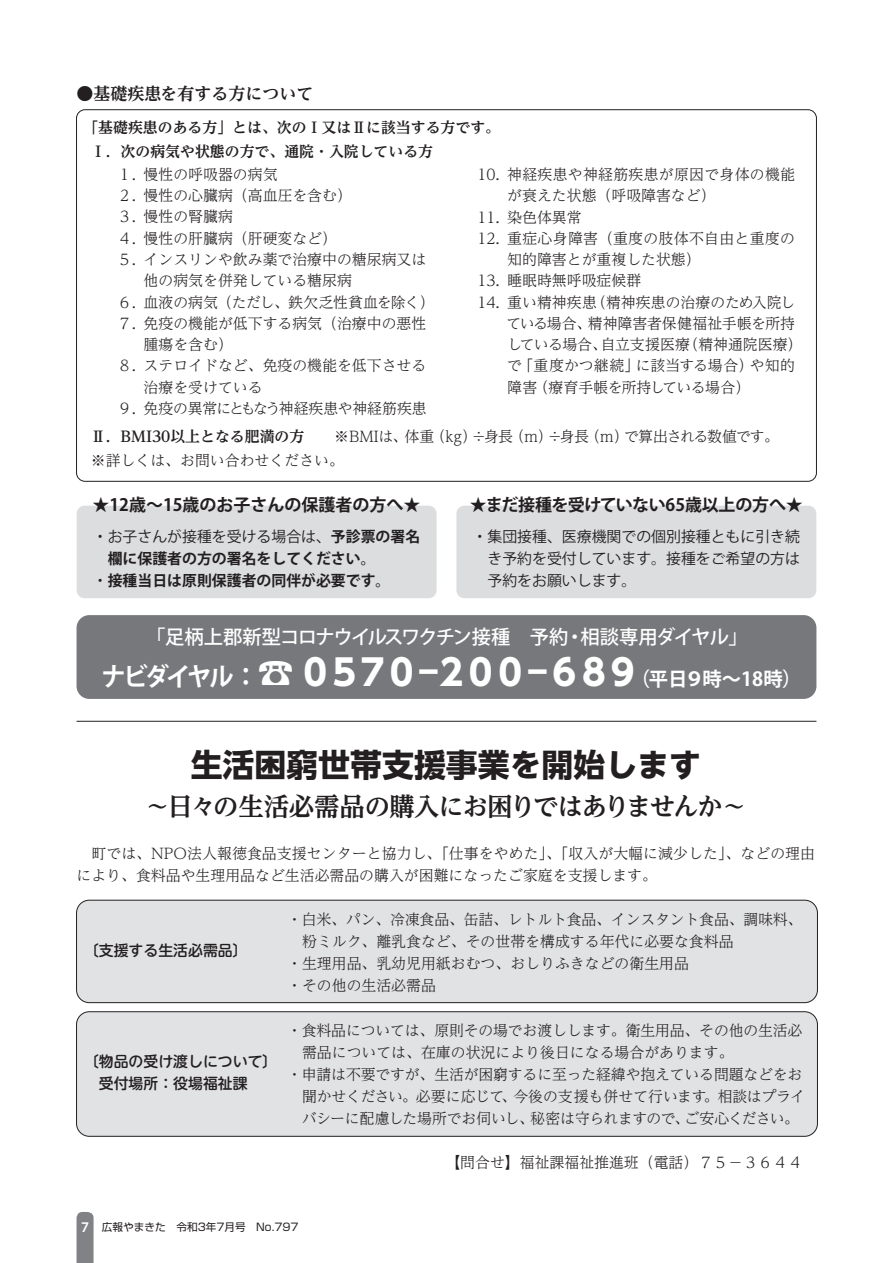
<style>
.page{position:relative;width:893px;height:1263px;background:#fff}
.page>*{position:absolute;margin:0;border:0;box-sizing:border-box;transform-origin:0 0}
.t1{font:700 35.7px "UD Shin Go Pr 6 N";letter-spacing:-.185em;color:#fff}
.t2{font:700 31.95px "UD Shin Go NT Pro";color:#231f20}
.t3{font:700 25.5px "UD Reimin Pr 6 N";letter-spacing:-.04em;color:#231f20}
.t4{font:500 19.35px "Koz Go Pr 6 N";letter-spacing:-.06em;color:#fff}
.t5{font:700 16.95px "Koz Go Pr 6 N";color:#231f20}
.t6{font:700 16.95px "Koz Go Pr 6 N";letter-spacing:-.02em;color:#231f20}
.t7{font:700 16.95px "UD Reimin Pr 6 N";color:#231f20}
.t8{font:300 14.85px/22px "UD Reimin Pr 6 N";color:#231f20}
.t9{font:14.85px/22px "Koz Go Pro";color:#231f20;text-align:justify}
.t10{font:300 14.85px "UD Reimin Pr 6 N";letter-spacing:-.03em;color:#231f20}
.t11{font:700 14.85px/23.4px "UD Reimin Pr 6 N";color:#231f20}
.t12{font:300 14.85px "UD Reimin Pr 6 N";letter-spacing:.02em;color:#231f20}
.t13{font:700 14.85px "Koz Go Pro";color:#231f20}
.t14{font:500 14.85px/22px "UD Shin M Go Pr 6 N";color:#231f20}
.t15{font:300 14.85px "UD Reimin Pr 6 N";letter-spacing:-.02em;color:#231f20}
.t16{font:10.65px "Shin Go Pr 6 N";color:#231f20}
.s1{font-weight:700}
.s2{font-weight:400}
.s3{font-family:"Koz Go Pr 6 N";font-size:25.5px}
.s4{font-family:"Koz Go Pr 6 N"}
.s5{font-family:"Koz Go Pr 6 N";font-size:19.35px}
.s6{font-family:"Myriad Pro";font-weight:600;font-size:14.85px;color:#fff}
</style>
<div class="page">
<div style="left:77px;top:900px;width:740px;height:103px;background:#e1e2e4;border-radius:13px"></div>
<div style="left:76px;top:900px;width:742px;height:103px;border:1px solid #231f20;border-radius:13px"></div>
<div style="left:77px;top:1012px;width:740px;height:124px;background:#e1e2e4;border-radius:13px"></div>
<div style="left:76px;top:1011px;width:742px;height:125px;border:1px solid #231f20;border-radius:13px"></div>
<hr style="left:77px;top:721px;width:739px;height:1px;background:#231f20">
<svg style="left:77px;top:1212px;width:17px;height:51px"></svg>
<div style="left:77px;top:615px;width:739px;height:84px;background:#76787b;border-radius:13px"></div>
<div style="left:77px;top:506px;width:360px;height:92px;background:#dcdddf;border-radius:8px"></div>
<div style="left:456px;top:506px;width:360px;height:92px;background:#dcdddf;border-radius:8px"></div>
<p class="t7" style="left:77px;top:80px;width:238px">●基礎疾患を有する方について</p>
<p class="t11" style="left:91px;top:116px;width:411px;text-indent:-7px">「基礎疾患のある方」とは、次のⅠ又はⅡに該当する方です。<br>Ⅰ．次の病気や状態の方で、通院・入院している方</p>
<p class="t8" style="left:117px;top:163px;width:162px">１．慢性の呼吸器の病気</p>
<p class="t8" style="left:117px;top:184px;width:236px">２．慢性の心臓病（高血圧を含む）</p>
<p class="t8" style="left:117px;top:205px;width:117px">３．慢性の腎臓病</p>
<p class="t8" style="left:117px;top:227px;width:222px">４．慢性の肝臓病（肝硬変など）</p>
<p class="t8" style="left:117px;top:248px;width:311px">５．インスリンや飲み薬で治療中の糖尿病又は</p>
<p class="t8" style="left:144px;top:269px;width:210px">他の病気を併発している糖尿病</p>
<p class="t8" style="left:117px;top:290px;width:319px">６．血液の病気（ただし、鉄欠乏性貧血を除く）</p>
<p class="t8" style="left:117px;top:312px;width:311px">７．免疫の機能が低下する病気（治療中の悪性</p>
<p class="t8" style="left:144px;top:333px;width:91px">腫瘍を含む）</p>
<p class="t8" style="left:117px;top:354px;width:311px">８．ステロイドなど、免疫の機能を低下させる</p>
<p class="t8" style="left:144px;top:375px;width:121px">治療を受けている</p>
<p class="t15" style="left:117px;top:396px;width:311px">９．免疫の異常にともなう神経疾患や神経筋疾患</p>
<p class="t12" style="left:477px;top:162px;width:319px">10．神経疾患や神経筋疾患が原因で身体の機能</p>
<p class="t8" style="left:507px;top:184px;width:210px">が衰えた状態（呼吸障害など）</p>
<p class="t8" style="left:477px;top:205px;width:106px">11．染色体異常</p>
<p class="t12" style="left:477px;top:226px;width:319px">12．重症心身障害（重度の肢体不自由と重度の</p>
<p class="t8" style="left:507px;top:248px;width:195px">知的障害とが重複した状態）</p>
<p class="t8" style="left:477px;top:269px;width:165px">13．睡眠時無呼吸症候群</p>
<p class="t8" style="left:477px;top:290px;width:319px">14．重い精神疾患（精神疾患の治療のため入院し</p>
<p class="t8" style="left:506px;top:312px;width:290px">ている場合、精神障害者保健福祉手帳を所持</p>
<p class="t8" style="left:460px;top:333px;width:343px">　　　している場合、自立支援医療（精神通院医療）</p>
<p class="t8" style="left:507px;top:354px;width:289px">で「重度かつ継続」に該当する場合）や知的</p>
<p class="t10" style="left:507px;top:375px;width:244px">障害（療育手帳を所持している場合）</p>
<p class="t8" style="left:91px;top:425px;width:690px;line-height:23.4px"><span class="s1">Ⅱ．BMI30以上となる肥満の方</span>　　※BMIは、体重（kg）÷身長（m）÷身長（m）で算出される数値です。※詳しくは、お問い合わせください。</p>
<p class="t5" style="left:93px;top:495px;width:330px">★12歳～15歳のお子さんの保護者の方へ★</p>
<p class="t9" style="left:93px;top:526px;width:329px">・お子さんが接種を受ける場合は、<span class="s1">予診票の署名</span></p>
<p class="t13" style="left:108px;top:549px;width:269px">欄に保護者の方の署名をしてください。</p>
<p class="t13" style="left:93px;top:571px;width:299px"><span class="s2">・</span>接種当日は原則保護者の同伴が必要です。</p>
<p class="t6" style="left:470px;top:495px;width:335px">★まだ接種を受けていない65歳以上の方へ★</p>
<p class="t9" style="left:487px;top:526px;width:314px;text-indent:-15px">・集団接種、医療機関での個別接種ともに引き続き予約を受付しています。接種をご希望の方は予約をお願いします。</p>
<h3 class="t4" style="left:146px;top:626px;width:603px">「足柄上郡新型コロナウイルスワクチン接種　予約・相談専用ダイヤル」</h3>
<h1 class="t1" style="left:102px;top:643px;width:701px"><span class="s3">ナビダイヤル：</span><span class="s4">☎</span> ０５７０－２００－６８９<span class="s5">（平日９時～18時）</span></h1>
<h2 class="t2" style="left:191px;top:739px;width:512px">生活困窮世帯支援事業を開始します</h2>
<h3 class="t3" style="left:145px;top:785px;width:603px">～日々の生活必需品の購入にお困りではありませんか～</h3>
<p class="t8" style="left:77px;top:841px;width:740px">　町では、NPO法人報徳食品支援センターと協力し、「仕事をやめた」、「収入が大幅に減少した」、などの理由により、食料品や生理用品など生活必需品の購入が困難になったご家庭を支援します。</p>
<p class="t8" style="left:287px;top:908px;width:517px">・白米、パン、冷凍食品、缶詰、レトルト食品、インスタント食品、調味料、</p>
<p class="t8" style="left:302px;top:930px;width:433px">粉ミルク、離乳食など、その世帯を構成する年代に必要な食料品</p>
<p class="t8" style="left:287px;top:952px;width:403px">・生理用品、乳幼児用紙おむつ、おしりふきなどの衛生用品</p>
<p class="t8" style="left:287px;top:974px;width:150px">・その他の生活必需品</p>
<p class="t8" style="left:287px;top:1018px;width:517px">・食料品については、原則その場でお渡しします。衛生用品、その他の生活必</p>
<p class="t8" style="left:302px;top:1040px;width:433px">需品については、在庫の状況により後日になる場合があります。</p>
<p class="t8" style="left:287px;top:1062px;width:517px">・申請は不要ですが、生活が困窮するに至った経緯や抱えている問題などをお</p>
<p class="t8" style="left:302px;top:1085px;width:504px">聞かせください。必要に応じて、今後の支援も併せて行います。相談はプライ</p>
<p class="t10" style="left:302px;top:1106px;width:498px">バシーに配慮した場所でお伺いし、秘密は守られますので、ご安心ください。</p>
<p class="t8" style="left:445px;top:1151px;width:359px">【問合せ】福祉課福祉推進班（電話）７５－３６４４</p>
<p class="t14" style="left:84px;top:938px;width:165px">〔支援する生活必需品〕</p>
<p class="t14" style="left:84px;top:1049px;width:195px">〔物品の受け渡しについて〕　受付場所：役場福祉課</p>
<p class="t16" style="left:81px;top:1218px;width:219px"><span class="s6">7</span> 広報やまきた　令和3年7月号　No.797</p>
</div>
